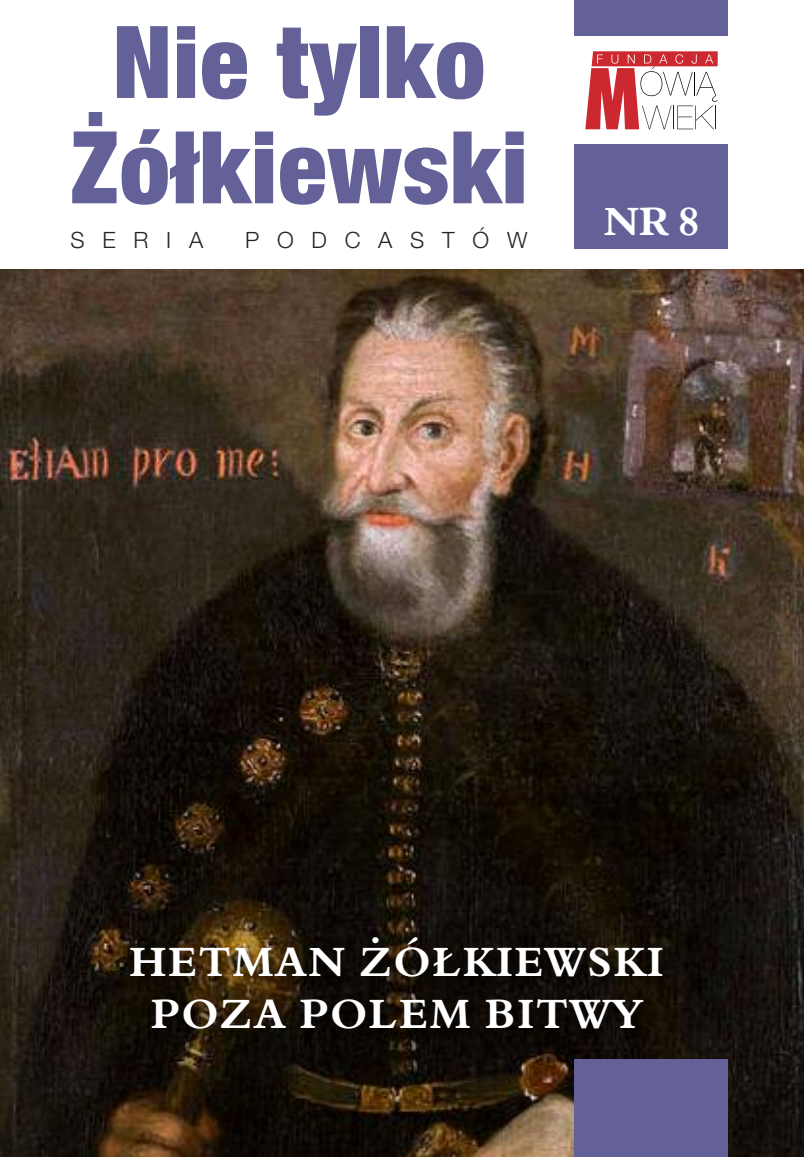
<style>
.page{position:relative;width:804px;height:1157px;background:#fff}
.page>*{position:absolute;margin:0;border:0;box-sizing:border-box;transform-origin:0 0}
.t1{font:900 condensed 100.5px/105.3px "Helvetica Neue LT Com";letter-spacing:.01em;color:#636197;text-align:center}
.t2{font:700 42px/52.5px "Aldine 401 EU";letter-spacing:.05em;color:#fff;text-align:center}
.t3{font:700 40.5px "Aldine 401 EU";color:#fff}
.t4{font:300 22.5px "Helvetica Neue LT Com";letter-spacing:.79em;color:#272526}
</style>
<div class="page">
<img style="left:0;top:269px;width:804px;height:888px">
<div style="left:575px;top:0;width:153px;height:249px;background:#636197"></div>
<div style="left:575px;top:1059px;width:153px;height:98px;background:#636197"></div>
<div style="left:570px;top:36px;width:162px;height:108px;background:#fff"></div>
<svg style="left:585px;top:51px;width:132px;height:78px"></svg>
<img style="left:36px;top:858px;width:732px;height:209px">
<h1 class="t1" style="left:70px;top:9px;width:459px">Nie tylko<br>Żółkiewski</h1>
<p class="t4" style="left:70px;top:226px;width:134px">SERIA</p>
<p class="t4" style="left:245px;top:226px;width:284px">PODCASTÓW</p>
<p class="t3" style="left:603px;top:197px;width:97px">NR 8</p>
<p class="t2" style="left:129px;top:936px;width:535px">HETMAN ŻÓŁKIEWSKI<br>POZA POLEM BITWY</p>
</div>
